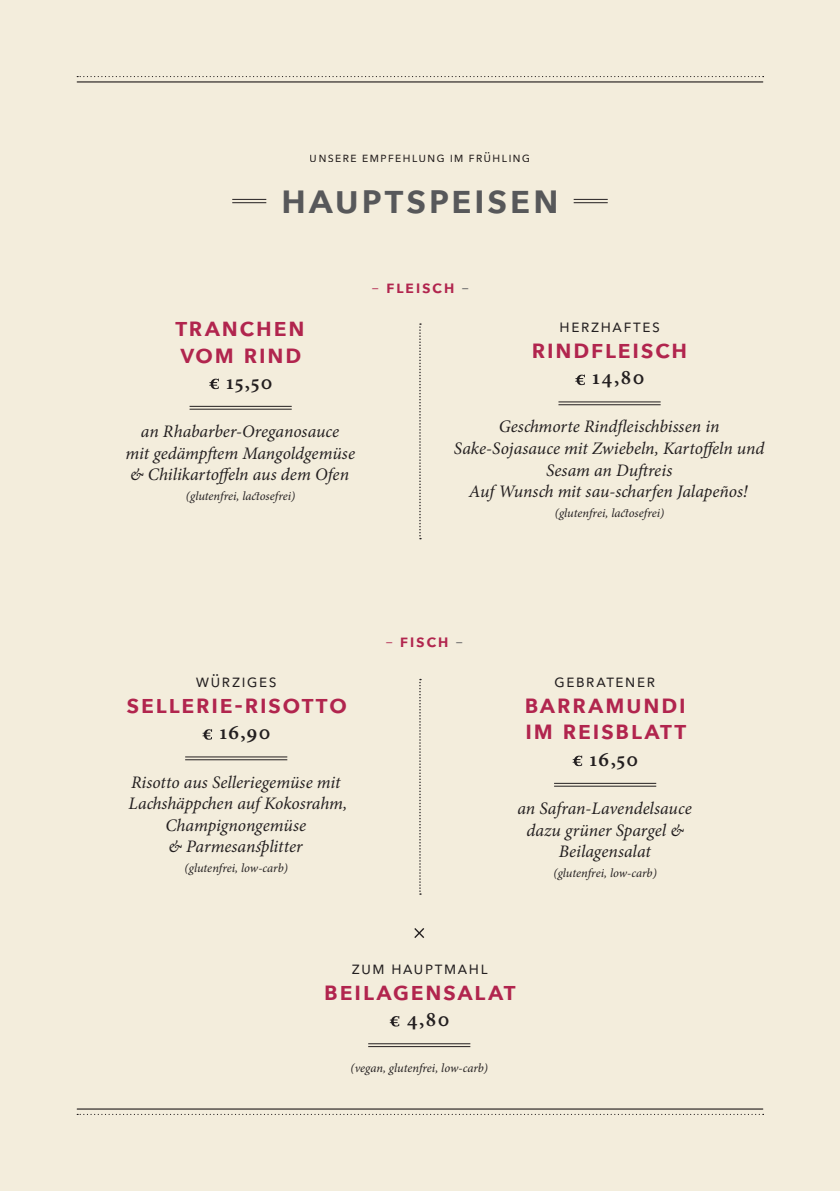
<style>
.page{position:relative;width:840px;height:1191px;background:#fff}
.page>*{position:absolute;margin:0;border:0;box-sizing:border-box;transform-origin:0 0}
.t1{font:600 41.6px "Avenir Next";letter-spacing:.045em;color:#57585a}
.t2{font:600 26.4px "Avenir Next";letter-spacing:.05em;color:#b1254e}
.t3{font:600 21.6px "Minion Pro";letter-spacing:.05em;color:#231f20}
.t4{font:italic 17.6px/21.6px "Minion Pro";color:#231f20;text-align:center}
.t5{font:17.6px "Avenir Next";letter-spacing:.06em;color:#231f20}
.t6{font:600 17.6px "Avenir Next";color:#b1254e}
.t7{font:17.6px "Avenir Next";color:#57585a}
.t8{font:13.6px "Avenir Next";letter-spacing:.065em;color:#231f20}
.t9{font:italic 12.4px "Minion Pro";color:#231f20}
.s1{font-weight:400}
</style>
<div class="page">
<div style="left:0;top:0;width:839px;height:1191px;background:#f3eddc"></div>
<svg style="left:77px;top:76px;width:686px;height:1px"></svg>
<hr style="left:77px;top:81px;width:685px;height:1px;background:#231f20">
<svg style="left:77px;top:1113px;width:686px;height:2px"></svg>
<hr style="left:77px;top:1108px;width:685px;height:1px;background:#231f20">
<svg style="left:419px;top:323px;width:2px;height:216px"></svg>
<svg style="left:209px;top:379px;width:10px;height:10px"></svg>
<hr style="left:189px;top:406px;width:102px;height:1px;background:#231f20">
<hr style="left:189px;top:409px;width:102px;height:1px;background:#231f20">
<svg style="left:575px;top:375px;width:9px;height:10px"></svg>
<hr style="left:558px;top:401px;width:102px;height:1px;background:#231f20">
<hr style="left:558px;top:404px;width:102px;height:1px;background:#231f20">
<svg style="left:414px;top:928px;width:10px;height:10px"></svg>
<svg style="left:389px;top:1016px;width:10px;height:10px"></svg>
<hr style="left:368px;top:1043px;width:102px;height:1px;background:#231f20">
<hr style="left:368px;top:1046px;width:102px;height:1px;background:#231f20">
<hr style="left:232px;top:199px;width:34px;height:1px;background:#231f20">
<hr style="left:232px;top:202px;width:34px;height:1px;background:#231f20">
<hr style="left:573px;top:199px;width:34px;height:1px;background:#231f20">
<hr style="left:573px;top:202px;width:34px;height:1px;background:#231f20">
<svg style="left:202px;top:729px;width:10px;height:10px"></svg>
<hr style="left:185px;top:756px;width:102px;height:1px;background:#231f20">
<hr style="left:185px;top:759px;width:102px;height:1px;background:#231f20">
<svg style="left:572px;top:755px;width:10px;height:11px"></svg>
<hr style="left:553px;top:783px;width:103px;height:1px;background:#231f20">
<hr style="left:553px;top:786px;width:103px;height:1px;background:#231f20">
<svg style="left:419px;top:679px;width:2px;height:215px"></svg>
<p class="t8" style="left:309px;top:145px;width:222px">Unsere Empfehlung im frühling</p>
<p class="t1" style="left:281px;top:162px;width:53px">haupt</p>
<p class="t1" style="left:406px;top:162px;width:154px">speisen</p>
<p class="t2" style="left:175px;top:304px;width:64px">TRANCHEN</p>
<p class="t2" style="left:180px;top:331px;width:78px">VOM RIND</p>
<p class="t3" style="left:226px;top:367px;width:48px">15,50</p>
<p class="t4" style="left:141px;top:420px;width:200px">an Rhabarber-Oreganosauce</p>
<p class="t4" style="left:125px;top:442px;width:231px">mit gedämpftem Mangoldgemüse</p>
<p class="t4" style="left:130px;top:464px;width:220px">&amp; Chilikartoffeln aus dem Ofen</p>
<p class="t9" style="left:186px;top:487px;width:111px">(glutenfrei, lactosefrei)</p>
<p class="t6" style="left:371px;top:271px;width:35px"><span class="s1">–</span> FLEISCH</p>
<p class="t7" style="left:461px;top:272px;width:9px">–</p>
<p class="t5" style="left:559px;top:311px;width:102px">H erzhaftes</p>
<p class="t2" style="left:531px;top:326px;width:158px">Rindfleisch</p>
<p class="t3" style="left:592px;top:362px;width:54px">14,80</p>
<p class="t4" style="left:498px;top:416px;width:222px">Geschmorte Rindfleischbissen in</p>
<p class="t4" style="left:453px;top:437px;width:312px">Sake-Sojasauce mit Zwiebeln, Kartoffeln und<br>Sesam an Duftreis</p>
<p class="t4" style="left:468px;top:481px;width:280px">Auf Wunsch mit sau-scharfen Jalapeños!</p>
<p class="t9" style="left:554px;top:504px;width:111px">(glutenfrei, lactosefrei)</p>
<p class="t5" style="left:196px;top:665px;width:82px">würziges</p>
<p class="t2" style="left:126px;top:681px;width:222px">SEllerie-risotto</p>
<p class="t3" style="left:219px;top:717px;width:53px">16,90</p>
<p class="t4" style="left:131px;top:771px;width:211px">Risotto aus Selleriegemüse mit</p>
<p class="t4" style="left:128px;top:792px;width:220px">Lachshäppchen auf Kokosrahm,</p>
<p class="t4" style="left:165px;top:814px;width:142px">Champignongemüse</p>
<p class="t4" style="left:168px;top:836px;width:136px">&amp; Parmesansplitter</p>
<p class="t9" style="left:184px;top:859px;width:105px">(glutenfrei, low-carb)</p>
<p class="t6" style="left:385px;top:626px;width:35px"><span class="s1">–</span> FISCH</p>
<p class="t7" style="left:455px;top:626px;width:9px">–</p>
<p class="t5" style="left:554px;top:665px;width:102px">Gebratener</p>
<p class="t2" style="left:524px;top:681px;width:133px">BARRAMUNDI</p>
<p class="t2" style="left:524px;top:707px;width:52px">IM REISBL</p>
<p class="t2" style="left:644px;top:707px;width:43px">ATT</p>
<p class="t3" style="left:589px;top:744px;width:50px">16,50</p>
<p class="t4" style="left:517px;top:797px;width:176px">an Safran-Lavendelsauce</p>
<p class="t4" style="left:526px;top:819px;width:159px">dazu grüner Spargel &amp;</p>
<p class="t4" style="left:558px;top:840px;width:93px">Beilagensalat</p>
<p class="t9" style="left:553px;top:864px;width:105px">(glutenfrei, low-carb)</p>
<p class="t5" style="left:351px;top:952px;width:138px">zum Hauptmahl</p>
<p class="t2" style="left:324px;top:968px;width:179px">Beilagensalat</p>
<p class="t3" style="left:406px;top:1004px;width:44px">4,80</p>
<p class="t9" style="left:350px;top:1060px;width:139px">(vegan, glutenfrei, low-carb)</p>
</div>
